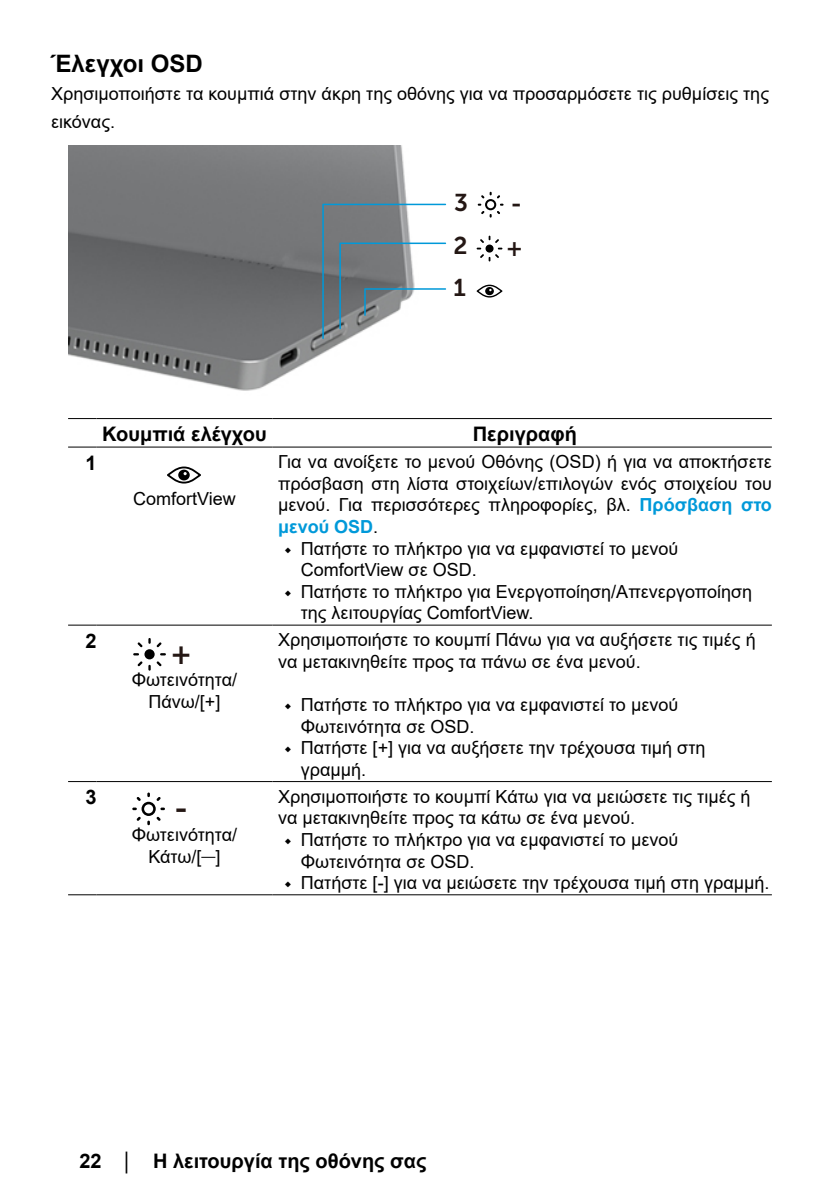
<style>
.page{position:relative;width:840px;height:1191px;background:#fff}
.page>*{position:absolute;margin:0;border:0;box-sizing:border-box;transform-origin:0 0}
.t1{font:30.8px "Museo Sans For Dell 700";color:#241714}
.t2{font:24.2px/42.2px "Museo Sans For Dell 700";color:#241714}
.Callout_Head_12_14{font:700 24px "Arial";color:#000}
.Callout_Head_10_12{font:700 20px "Arial";color:#000}
.Paragraph_9_10_8{font:18px/21.6px "Arial";color:#000}
.Paragraph_9_14{font:18px/28px "Arial";color:#000}
.s1{font-weight:700;color:#0099d9}
.s2{font-family:"Dell Replica";font-weight:700}
.s3{font-size:14px}
.s4{font-weight:400;font-size:18px}
</style>
<div class="page">
<img style="left:68px;top:146px;width:350px;height:245px">
<svg style="left:476px;top:236px;width:26px;height:25px"></svg>
<svg style="left:485px;top:244px;width:8px;height:9px"></svg>
<svg style="left:477px;top:192px;width:26px;height:25px"></svg>
<svg style="left:476px;top:285px;width:26px;height:12px"></svg>
<svg style="left:322px;top:204px;width:124px;height:135px"></svg>
<svg style="left:68px;top:418px;width:28px;height:1px"></svg>
<hr style="left:96px;top:418px;width:176px;height:1px;background:#000">
<hr style="left:272px;top:418px;width:499px;height:1px;background:#000">
<svg style="left:68px;top:446px;width:28px;height:1px"></svg>
<hr style="left:96px;top:446px;width:176px;height:1px;background:#000">
<hr style="left:272px;top:446px;width:499px;height:1px;background:#000">
<svg style="left:68px;top:624px;width:28px;height:1px"></svg>
<hr style="left:96px;top:624px;width:176px;height:1px;background:#000">
<hr style="left:272px;top:624px;width:499px;height:1px;background:#000">
<svg style="left:68px;top:781px;width:28px;height:1px"></svg>
<hr style="left:96px;top:781px;width:176px;height:1px;background:#000">
<hr style="left:272px;top:781px;width:499px;height:1px;background:#000">
<svg style="left:68px;top:894px;width:28px;height:1px"></svg>
<hr style="left:96px;top:894px;width:176px;height:1px;background:#000">
<hr style="left:272px;top:894px;width:499px;height:1px;background:#000">
<svg style="left:167px;top:466px;width:34px;height:17px"></svg>
<svg style="left:160px;top:653px;width:6px;height:2px"></svg>
<svg style="left:148px;top:661px;width:13px;height:9px"></svg>
<svg style="left:137px;top:661px;width:5px;height:5px"></svg>
<svg style="left:133px;top:653px;width:6px;height:2px"></svg>
<svg style="left:137px;top:642px;width:5px;height:5px"></svg>
<svg style="left:148px;top:638px;width:13px;height:9px"></svg>
<div style="left:144px;top:649px;width:10px;height:10px;background:#000;border-radius:50%"></div>
<svg style="left:132px;top:792px;width:33px;height:33px"></svg>
<p class="Callout_Head_12_14" style="left:51px;top:46px;width:153px">Έλεγχοι OSD</p>
<p class="Paragraph_9_14" style="left:51px;top:79px;width:719px">Χρησιμοποιήστε τα κουμπιά στην άκρη της οθόνης για να προσαρμόσετε τις ρυθμίσεις της εικόνας.</p>
<h2 class="t2" style="left:453px;top:182px;width:16px">3<br>2</h2>
<h2 class="t2" style="left:506px;top:182px;width:17px;line-height:43.8px">- +</h2>
<h2 class="t2" style="left:453px;top:266px;width:14px">1</h2>
<p class="Callout_Head_10_12" style="left:102px;top:420px;width:166px">Κουμπιά ελέγχου</p>
<p class="Callout_Head_10_12" style="left:472px;top:420px;width:106px">Περιγραφή</p>
<p class="Callout_Head_10_12" style="left:85px;top:449px;width:13px">1</p>
<p class="Paragraph_9_10_8" style="left:133px;top:488px;width:104px">ComfortView</p>
<p class="Paragraph_9_10_8" style="left:278px;top:451px;width:495px;text-align:justify">Για να ανοίξετε το μενού Οθόνης (OSD) ή για να αποκτήσετε πρόσβαση στη λίστα στοιχείων/επιλογών ενός στοιχείου του μενού. Για περισσότερες πληροφορίες, βλ. <span class="s1">Πρόσβαση στο μενού OSD</span>.</p>
<p class="Paragraph_9_10_8" style="left:300px;top:537px;width:379px;text-indent:-17px"><span class="s2">•</span> Πατήστε το πλήκτρο για να εμφανιστεί το μενού<br>ComfortView σε OSD.</p>
<p class="Paragraph_9_10_8" style="left:300px;top:580px;width:452px;text-indent:-17px"><span class="s2">•</span> Πατήστε το πλήκτρο για Ενεργοποίηση/Απενεργοποίηση της λειτουργίας ComfortView.</p>
<p class="Callout_Head_10_12" style="left:85px;top:627px;width:13px">2</p>
<h1 class="t1" style="left:171px;top:636px;width:21px">+</h1>
<p class="Paragraph_9_10_8" style="left:132px;top:669px;width:107px;text-align:center">Φωτεινότητα/<br>Πάνω/[+]</p>
<p class="Paragraph_9_10_8" style="left:278px;top:629px;width:479px">Χρησιμοποιήστε το κουμπί Πάνω για να αυξήσετε τις τιμές ή να μετακινηθείτε προς τα πάνω σε ένα μενού.</p>
<p class="Paragraph_9_10_8" style="left:300px;top:694px;width:379px;text-indent:-17px"><span class="s2">•</span> Πατήστε το πλήκτρο για να εμφανιστεί το μενού<br>Φωτεινότητα σε OSD.</p>
<p class="Paragraph_9_10_8" style="left:300px;top:737px;width:406px;text-indent:-17px"><span class="s2">•</span> Πατήστε [+] για να αυξήσετε την τρέχουσα τιμή στη γραμμή.</p>
<p class="Callout_Head_10_12" style="left:85px;top:783px;width:13px">3</p>
<h1 class="t1" style="left:174px;top:791px;width:16px">-</h1>
<p class="Paragraph_9_10_8" style="left:132px;top:823px;width:107px;text-align:center">Φωτεινότητα/<br>Κάτω/[<span class="s3">—</span>]</p>
<p class="Paragraph_9_10_8" style="left:278px;top:785px;width:473px">Χρησιμοποιήστε το κουμπί Κάτω για να μειώσετε τις τιμές ή να μετακινηθείτε προς τα κάτω σε ένα μενού.</p>
<p class="Paragraph_9_10_8" style="left:300px;top:828px;width:379px;text-indent:-17px"><span class="s2">•</span> Πατήστε το πλήκτρο για να εμφανιστεί το μενού<br>Φωτεινότητα σε OSD.</p>
<p class="Paragraph_9_10_8" style="left:283px;top:872px;width:487px"><span class="s2">•</span> Πατήστε [-] για να μειώσετε την τρέχουσα τιμή στη γραμμή.</p>
<p class="Callout_Head_10_12" style="left:79px;top:1147px;width:348px">22 <span class="s4">│</span> Η λειτουργία της οθόνης σας</p>
</div>
